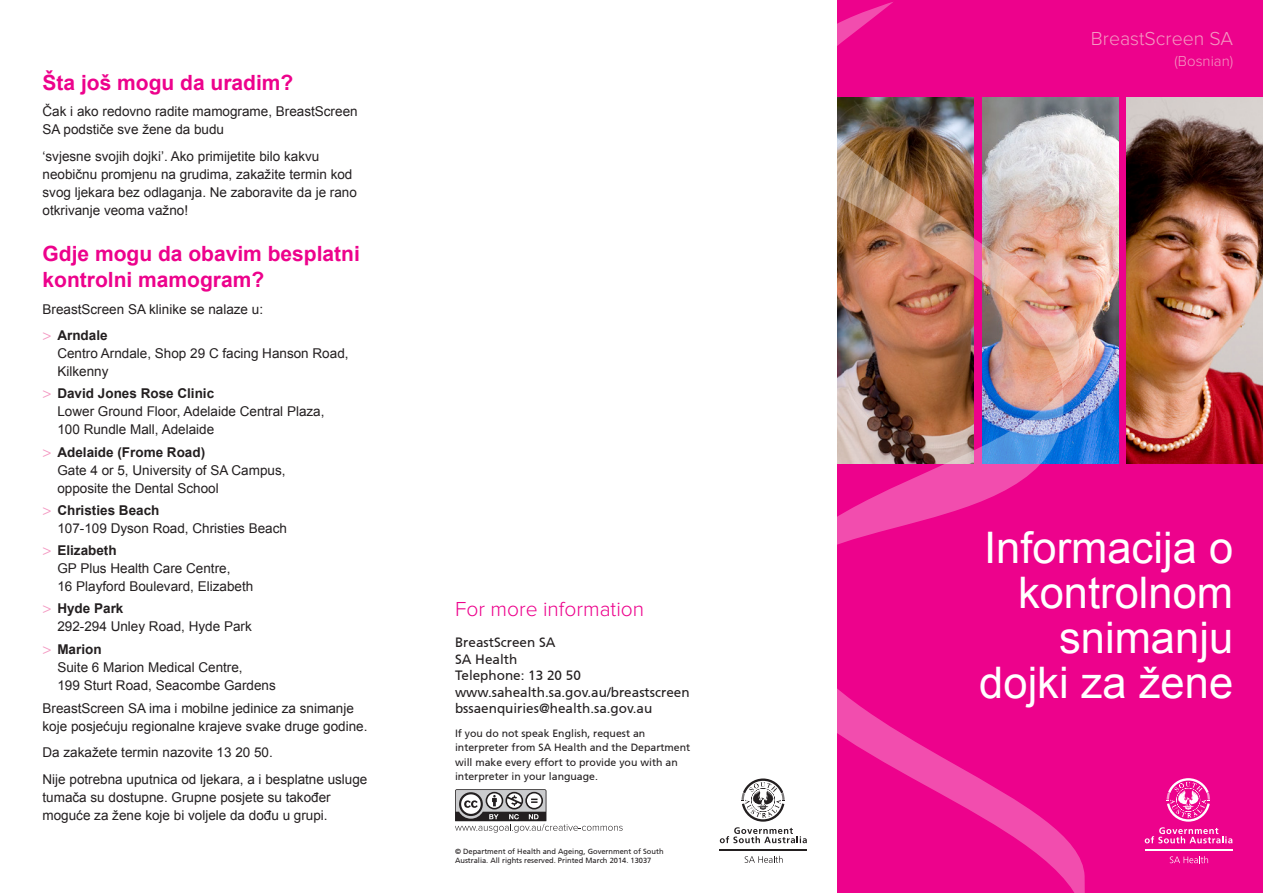
<style>
.page{position:relative;width:1263px;height:893px;background:#fff}
.page>*{position:absolute;margin:0;border:0;box-sizing:border-box;transform-origin:0 0}
.Functional_Title{font:43.5px/45px "Arial";color:#fff;text-align:right}
.Subhead_1_before_bod{font:700 21px/25.5px "Arial";color:#ed028c}
.t1{font:300 21px "Proxima Nova";color:#ed028c}
.Front_Page_Subhead{font:300 19.5px "Proxima Nova";color:#f499c2}
.Front_Page_Subhead-2{font:300 15px "Proxima Nova";color:#f499c2}
.Body_Copy{font:13.5px/18px "Arial";color:#231f20}
.Contact_Details{font:13.5px/16.5px "Frutiger CE";color:#231f20}
.TTY_Mandatory_Statem{font:10.5px/14.2px "Frutiger CE";color:#231f20}
.t2{font:7.5px/9px "Frutiger CE";color:#231f20}
.s1{font-family:"Frutiger CE";font-weight:300;font-size:15px;color:#f499c2}
.s2{font-weight:700}
</style>
<div class="page">
<svg style="left:745px;top:856px;width:38px;height:7px"></svg>
<hr style="left:720px;top:849px;width:87px;height:2px;background:#231f20">
<svg style="left:720px;top:778px;width:87px;height:65px"></svg>
<div style="left:838px;top:0;width:425px;height:893px;background:#ed028c"></div>
<svg style="left:455px;top:789px;width:168px;height:44px"></svg>
<svg style="left:1170px;top:856px;width:38px;height:7px"></svg>
<hr style="left:1145px;top:849px;width:87px;height:2px;background:#fff">
<svg style="left:1145px;top:778px;width:87px;height:65px"></svg>
<img style="left:1086px;top:98px;width:32px;height:365px">
<img style="left:1127px;top:98px;width:136px;height:365px">
<img style="left:838px;top:2px;width:248px;height:891px">
<p class="Subhead_1_before_bod" style="left:43px;top:70px;width:252px">Šta još mogu da uradim?</p>
<p class="Body_Copy" style="left:43px;top:103px;width:317px">Čak i ako redovno radite mamograme, BreastScreen<br>SA podstiče sve žene da budu</p>
<p class="Body_Copy" style="left:43px;top:147px;width:316px">‘svjesne svojih dojki’. Ako primijetite bilo kakvu neobičnu promjenu na grudima, zakažite termin kod svog ljekara bez odlaganja. Ne zaboravite da je rano otkrivanje veoma važno!</p>
<p class="Subhead_1_before_bod" style="left:43px;top:242px;width:319px">Gdje mogu da obavim besplatni kontrolni mamogram?</p>
<p class="Body_Copy" style="left:43px;top:300px;width:222px">BreastScreen SA klinike se nalaze u:</p>
<p class="Body_Copy" style="left:57px;top:326px;width:293px;text-indent:-15px"><span class="s1">&gt;</span> <span class="s2">Arndale<br></span>Centro Arndale, Shop 29 C facing Hanson Road,<br>Kilkenny</p>
<p class="Body_Copy" style="left:57px;top:385px;width:269px;text-indent:-15px"><span class="s1">&gt;</span> <span class="s2">David Jones Rose Clinic<br></span>Lower Ground Floor, Adelaide Central Plaza,<br>100 Rundle Mall, Adelaide</p>
<p class="Body_Copy" style="left:57px;top:443px;width:230px;text-indent:-15px"><span class="s1">&gt;</span> <span class="s2">Adelaide (Frome Road)<br></span>Gate 4 or 5, University of SA Campus, opposite the Dental School</p>
<p class="Body_Copy" style="left:57px;top:501px;width:231px;text-indent:-15px"><span class="s1">&gt;</span> <span class="s2">Christies Beach<br></span>107-109 Dyson Road, Christies Beach</p>
<p class="Body_Copy" style="left:57px;top:541px;width:197px;text-indent:-15px"><span class="s1">&gt;</span> <span class="s2">Elizabeth<br></span>GP Plus Health Care Centre,<br>16 Playford Boulevard, Elizabeth</p>
<p class="Body_Copy" style="left:57px;top:600px;width:196px;text-indent:-15px"><span class="s1">&gt;</span> <span class="s2">Hyde Park<br></span>292-294 Unley Road, Hyde Park</p>
<p class="Body_Copy" style="left:57px;top:640px;width:220px;text-indent:-15px"><span class="s1">&gt;</span> <span class="s2">Marion<br></span>Suite 6 Marion Medical Centre,<br>199 Sturt Road, Seacombe Gardens</p>
<p class="Body_Copy" style="left:43px;top:699px;width:326px">BreastScreen SA ima i mobilne jedinice za snimanje koje posjećuju regionalne krajeve svake druge godine.</p>
<p class="Body_Copy" style="left:43px;top:743px;width:232px">Da zakažete termin nazovite 13 20 50.</p>
<p class="Body_Copy" style="left:43px;top:770px;width:326px">Nije potrebna uputnica od ljekara, a i besplatne usluge tumača su dostupne. Grupne posjete su također moguće za žene koje bi voljele da dođu u grupi.</p>
<p class="t1" style="left:455px;top:599px;width:191px">For more information</p>
<p class="Contact_Details" style="left:455px;top:634px;width:236px">BreastScreen SA<br>SA Health<br>Telephone: 13 20 50 www.sahealth.sa.gov.au/breastscreen bssaenquiries@health.sa.gov.au</p>
<p class="TTY_Mandatory_Statem" style="left:455px;top:726px;width:237px">If you do not speak English, request an interpreter from SA Health and the Department will make every effort to provide you with an interpreter in your language.</p>
<p class="t2" style="left:455px;top:846px;width:210px">© Department of Health and Ageing, Government of South<br>Australia. All rights reserved. Printed March 2014. 13037</p>
<p class="Front_Page_Subhead" style="left:1091px;top:30px;width:144px">BreastScreen SA</p>
<p class="Front_Page_Subhead-2" style="left:1174px;top:54px;width:60px">(Bosnian)</p>
<p class="Functional_Title" style="left:979px;top:526px;width:255px">Informacija o kontrolnom snimanju dojki za žene</p>
</div>
